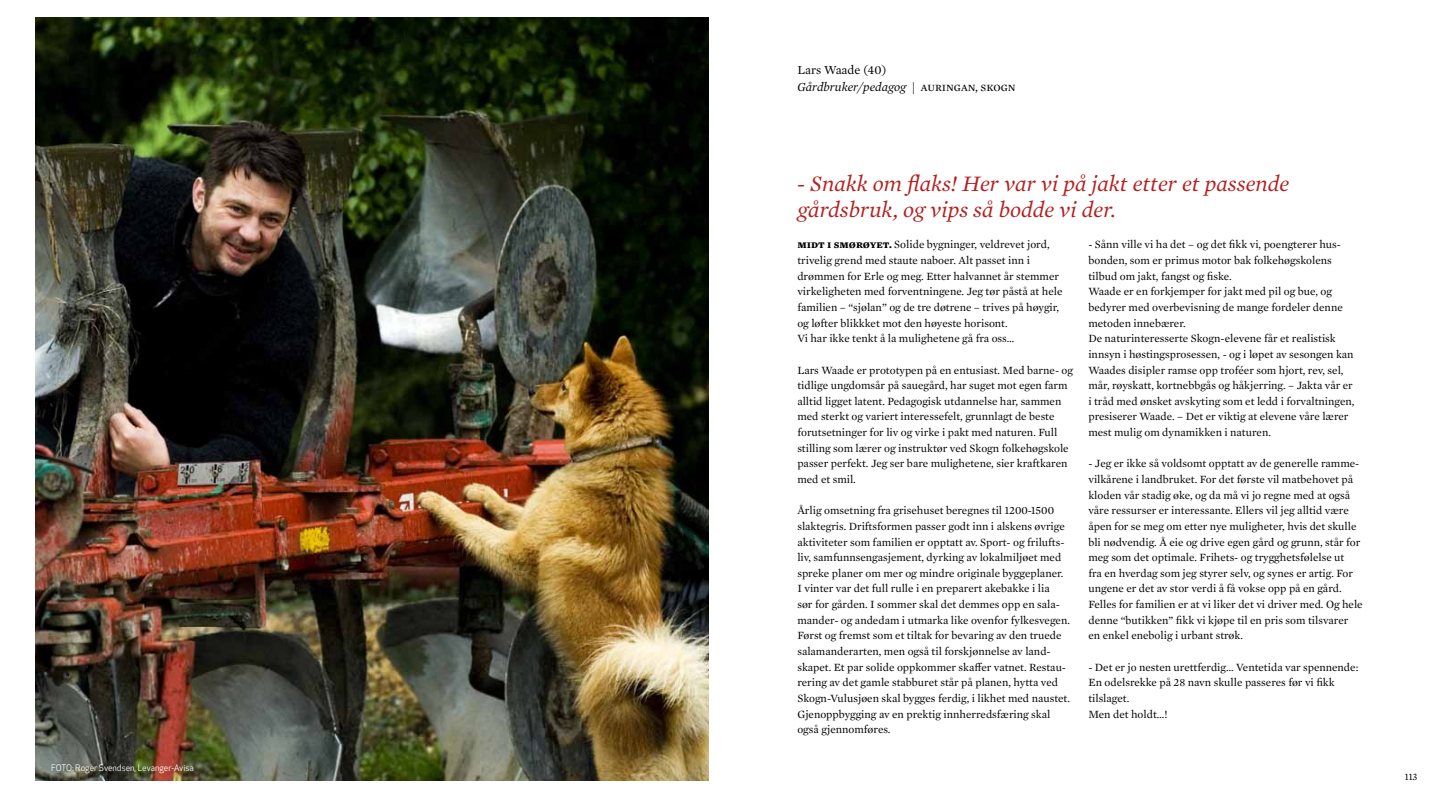
<style>
.page{position:relative;width:1453px;height:798px;background:#fff}
.page>*{position:absolute;margin:0;border:0;box-sizing:border-box;transform-origin:0 0}
.t1{font:italic 22.5px/25.5px "Mercury Text G1";color:#b51f1f}
.t2{font:italic 12.5px/17.5px "Mercury Text G1";color:#000}
.t3{font:11.25px/15.6px "Mercury Text G1";color:#000}
.t4{font:10px "Mercury Text G1";color:#000}
.t5{font:8.75px "Apex New";color:#fff}
.s1{font-style:normal}
.s2{font-family:"Mercury Text G1 Roman SC";font-style:normal}
.s3{font-family:"Mercury Text G1 Bold SC"}
</style>
<div class="page">
<img style="left:35px;top:18px;width:674px;height:762px">
<p class="t5" style="left:51px;top:762px;width:144px">FOTO: Roger Svendsen, Levanger-Avisa</p>
<p class="t2" style="left:797px;top:60px;width:220px"><span class="s1">Lars Waade</span> <span class="s2">(40)<br></span>Gårdbruker/pedagog | <span class="s2">auringan, skogn</span></p>
<h1 class="t1" style="left:797px;top:170px;width:493px">- Snakk om flaks! Her var vi på jakt etter et passende gårdsbruk, og vips så bodde vi der.</h1>
<p class="t3" style="left:797px;top:236px;width:267px"><span class="s3">midt i smørøyet.</span> Solide bygninger, veldrevet jord, trivelig grend med staute naboer. Alt passet inn i drømmen for Erle og meg. Etter halvannet år stemmer virkeligheten med forventningene. Jeg tør påstå at hele familien – “sjølan” og de tre døtrene – trives på høygir, og løfter blikkket mot den høyeste horisont.<br>Vi har ikke tenkt å la mulighetene gå fra oss…</p>
<p class="t3" style="left:797px;top:361px;width:277px">Lars Waade er prototypen på en entusiast. Med barne- og tidlige ungdomsår på sauegård, har suget mot egen farm alltid ligget latent. Pedagogisk utdannelse har, sammen med sterkt og variert interessefelt, grunnlagt de beste forutsetninger for liv og virke i pakt med naturen. Full stilling som lærer og instruktør ved Skogn folkehøgskole passer perfekt. Jeg ser bare mulighetene, sier kraftkaren med et smil.</p>
<p class="t3" style="left:797px;top:502px;width:274px">Årlig omsetning fra grisehuset beregnes til 1200-1500 slaktegris. Driftsformen passer godt inn i alskens øvrige aktiviteter som familien er opptatt av. Sport- og frilufts&shy;liv, samfunnsengasjement, dyrking av lokalmiljøet med spreke planer om mer og mindre originale byggeplaner.<br>I vinter var det full rulle i en preparert akebakke i lia<br>sør for gården. I sommer skal det demmes opp en sala&shy;mander- og andedam i utmarka like ovenfor fylkesvegen.<br>Først og fremst som et tiltak for bevaring av den truede salamanderarten, men også til forskjønnelse av land&shy;skapet. Et par solide oppkommer skaffer vatnet. Restau&shy;rering av det gamle stabburet står på planen, hytta ved Skogn-Vulusjøen skal bygges ferdig, i likhet med naustet.<br>Gjenoppbygging av en prektig innherredsfæring skal også gjennomføres.</p>
<p class="t3" style="left:1088px;top:236px;width:268px">- Sånn ville vi ha det – og det fikk vi, poengterer hus&shy;bonden, som er primus motor bak folkehøgskolens tilbud om jakt, fangst og fiske.<br>Waade er en forkjemper for jakt med pil og bue, og bedyrer med overbevisning de mange fordeler denne metoden innebærer.<br>De naturinteresserte Skogn-elevene får et realistisk innsyn i høstingsprosessen, - og i løpet av sesongen kan Waades disipler ramse opp troféer som hjort, rev, sel, mår, røyskatt, kortnebbgås og håkjerring. – Jakta vår er i tråd med ønsket avskyting som et ledd i forvaltningen, presiserer Waade. – Det er viktig at elevene våre lærer mest mulig om dynamikken i naturen.</p>
<p class="t3" style="left:1088px;top:455px;width:276px">- Jeg er ikke så voldsomt opptatt av de generelle ramme&shy;vilkårene i landbruket. For det første vil matbehovet på kloden vår stadig øke, og da må vi jo regne med at også våre ressurser er interessante. Ellers vil jeg alltid være åpen for se meg om etter nye muligheter, hvis det skulle bli nødvendig. Å eie og drive egen gård og grunn, står for meg som det optimale. Frihets- og trygghetsfølelse ut<br>fra en hverdag som jeg styrer selv, og synes er artig. For ungene er det av stor verdi å få vokse opp på en gård.<br>Felles for familien er at vi liker det vi driver med. Og hele denne “butikken” fikk vi kjøpe til en pris som tilsvarer en enkel enebolig i urbant strøk.</p>
<p class="t3" style="left:1088px;top:658px;width:271px">- Det er jo nesten urettferdig… Ventetida var spennende:<br>En odelsrekke på 28 navn skulle passeres før vi fikk tilslaget.<br>Men det holdt…!</p>
<p class="t4" style="left:1405px;top:769px;width:14px">113</p>
</div>
